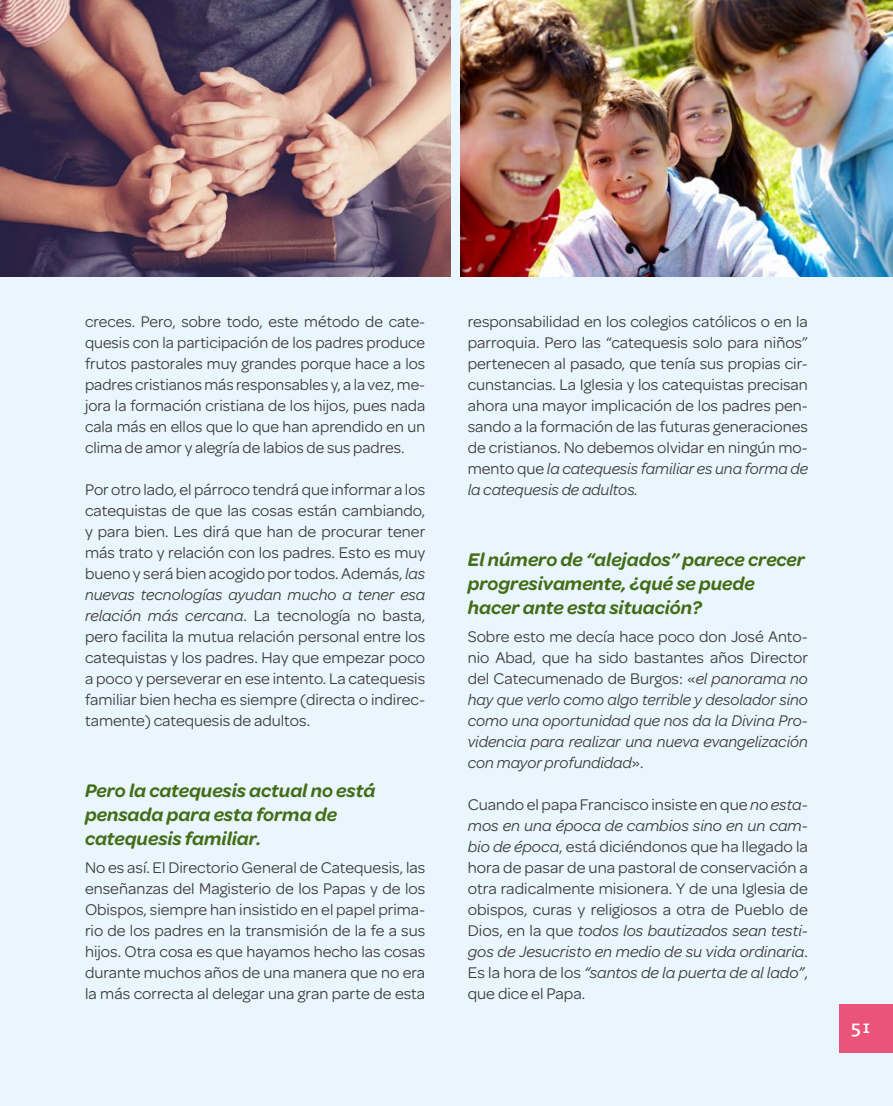
<style>
.page{position:relative;width:893px;height:1106px;background:#eaf6fe}
.page>*{position:absolute;margin:0;border:0;box-sizing:border-box;transform-origin:0 0}
.t1{font:italic 600 19.5px/24px "Omnes";color:#446d18}
.t2{font:700 18px "Caecilia LT Std";color:#fff}
.t3{font:16.5px/21px "Omnes";color:#3c3c3b;text-align:justify}
.t4{font:italic 16.5px/21px "Omnes";color:#3c3c3b;text-align:justify}
.s1{font-style:italic}
.s2{font-style:normal}
</style>
<div class="page">
<img style="left:460px;top:0;width:433px;height:276px">
<img style="left:0;top:0;width:451px;height:277px">
<div style="left:839px;top:1003px;width:54px;height:49px;background:#ea5479"></div>
<p class="t3" style="left:85px;top:310px;width:342px">creces. Pero, sobre todo, este método de cate&shy;quesis con la participación de los padres produce frutos pastorales muy grandes porque hace a los padres cristianos más responsables y, a la vez, me&shy;jora la formación cristiana de los hijos, pues nada cala más en ellos que lo que han aprendido en un clima de amor y alegría de labios de sus padres.</p>
<p class="t3" style="left:85px;top:478px;width:342px">Por otro lado, el párroco tendrá que informar a los catequistas de que las cosas están cambiando, y para bien. Les dirá que han de procurar tener más trato y relación con los padres. Esto es muy bueno y será bien acogido por todos. Además, <span class="s1">las nuevas tecnologías ayudan mucho a tener esa relación más cercana</span>. La tecnología no basta, pero facilita la mutua relación personal entre los catequistas y los padres. Hay que empezar poco a poco y perseverar en ese intento. La catequesis familiar bien hecha es siempre (directa o indirec&shy;tamente) catequesis de adultos.</p>
<p class="t1" style="left:85px;top:777px;width:292px">Pero la catequesis actual no está pensada para esta forma de catequesis familiar.</p>
<p class="t3" style="left:85px;top:856px;width:342px">No es así. El Directorio General de Catequesis, las enseñanzas del Magisterio de los Papas y de los Obispos, siempre han insistido en el papel prima&shy;rio de los padres en la transmisión de la fe a sus hijos. Otra cosa es que hayamos hecho las cosas durante muchos años de una manera que no era la más correcta al delegar una gran parte de esta</p>
<p class="t3" style="left:468px;top:310px;width:342px">responsabilidad en los colegios católicos o en la parroquia. Pero las “catequesis solo para niños” pertenecen al pasado, que tenía sus propias cir&shy;cunstancias. La Iglesia y los catequistas precisan ahora una mayor implicación de los padres pen&shy;sando a la formación de las futuras generaciones de cristianos. No debemos olvidar en ningún mo&shy;mento que <span class="s1">la catequesis familiar es una forma de la catequesis de adultos.</span></p>
<p class="t1" style="left:468px;top:546px;width:339px">El número de “alejados” parece crecer progresivamente, ¿qué se puede hacer ante esta situación?</p>
<p class="t4" style="left:468px;top:625px;width:342px"><span class="s2">Sobre esto me decía hace poco don José Anto&shy;nio Abad, que ha sido bastantes años Director del Catecumenado de Burgos: «</span>el panorama no hay que verlo como algo terrible y desolador sino como una oportunidad que nos da la Divina Pro&shy;videncia para realizar una nueva evangelización con mayor profundidad<span class="s2">».</span></p>
<p class="t3" style="left:468px;top:793px;width:342px">Cuando el papa Francisco insiste en que <span class="s1">no esta&shy;mos en una época de cambios sino en un cam&shy;bio de época</span>, está diciéndonos que ha llegado la hora de pasar de una pastoral de conservación a otra radicalmente misionera. Y de una Iglesia de obispos, curas y religiosos a otra de Pueblo de Dios, en la que <span class="s1">todos los bautizados sean testi&shy;gos de Jesucristo en medio de su vida ordinaria</span>.<br>Es la hora de los <span class="s1">“santos de la puerta de al lado”</span>, que dice el Papa.</p>
<p class="t2" style="left:850px;top:1015px;width:23px">51</p>
</div>
